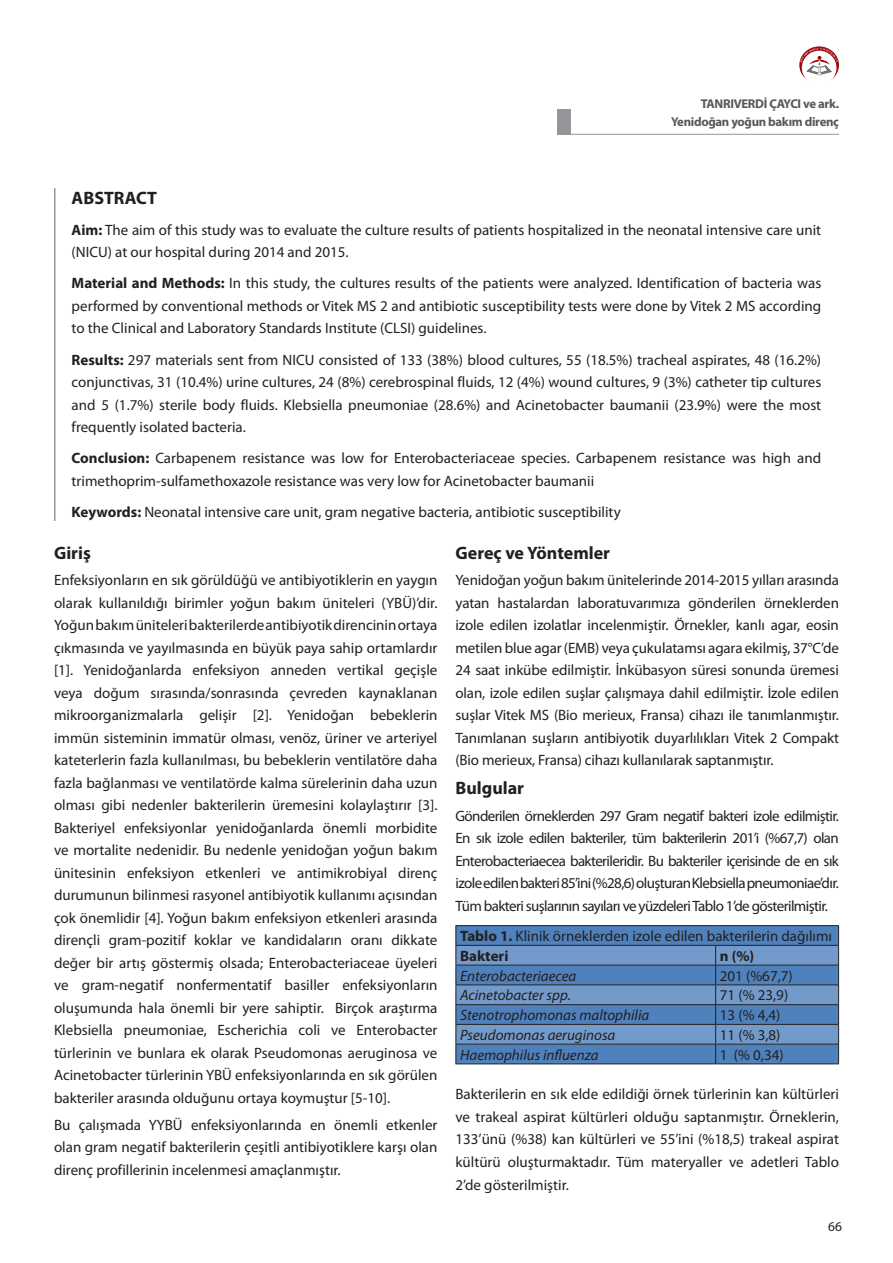
<style>
.page{position:relative;width:893px;height:1263px;background:#fff}
.page>*{position:absolute;margin:0;border:0;box-sizing:border-box;transform-origin:0 0}
.t1{font:700 18px "Myriad Pro";color:#231f20}
.t2{font:15px/22.5px "Myriad Pro";color:#231f20;text-align:justify}
.t3{font:italic 15px "Myriad Pro";color:#231f20}
.t4{font:700 15px "Myriad Pro";color:#231f20}
.t5{font:13.5px "Myriad Pro";color:#231f20}
.t6{font:700 12.75px "Myriad Pro";letter-spacing:-.025em;color:#57585a}
.s1{font-weight:700}
</style>
<div class="page">
<hr style="left:54px;top:188px;width:2px;height:333px;background:#939598">
<svg style="left:799px;top:46px;width:40px;height:38px"></svg>
<div style="left:802px;top:51px;width:34px;height:34px;background:#fff;border-radius:50%"></div>
<svg style="left:800px;top:48px;width:38px;height:27px"></svg>
<hr style="left:455px;top:925px;width:261px;height:1px;background:#231f20">
<hr style="left:716px;top:925px;width:123px;height:1px;background:#231f20">
<svg style="left:455px;top:926px;width:384px;height:137px;background:#5b86ba"></svg>
<hr style="left:455px;top:1063px;width:261px;height:1px;background:#231f20">
<hr style="left:716px;top:1063px;width:123px;height:1px;background:#231f20">
<hr style="left:564px;top:134px;width:275px;height:1px;background:#939598">
<div style="left:557px;top:109px;width:14px;height:25px;background:#939598"></div>
<p class="t6" style="left:701px;top:95px;width:140px">TANRIVERDİ ÇAYCI ve ark.</p>
<p class="t6" style="left:671px;top:113px;width:169px">Yenidoğan yoğun bakım direnç</p>
<p class="t1" style="left:72px;top:186px;width:87px">ABSTRACT</p>
<p class="t2" style="left:72px;top:218px;width:751px"><span class="s1">Aim:</span> The aim of this study was to evaluate the culture results of patients hospitalized in the neonatal intensive care unit (NICU) at our hospital during 2014 and 2015.</p>
<p class="t2" style="left:72px;top:272px;width:751px"><span class="s1">Material and Methods:</span> In this study, the cultures results of the patients were analyzed. Identification of bacteria was performed by conventional methods or Vitek MS 2 and antibiotic susceptibility tests were done by Vitek 2 MS according to the Clinical and Laboratory Standards Institute (CLSI) guidelines.</p>
<p class="t2" style="left:72px;top:348px;width:751px"><span class="s1">Results:</span> 297 materials sent from NICU consisted of 133 (38%) blood cultures, 55 (18.5%) tracheal aspirates, 48 (16.2%) conjunctivas, 31 (10.4%) urine cultures, 24 (8%) cerebrospinal fluids, 12 (4%) wound cultures, 9 (3%) catheter tip cultures and 5 (1.7%) sterile body fluids. Klebsiella pneumoniae (28.6%) and Acinetobacter baumanii (23.9%) were the most frequently isolated bacteria.</p>
<p class="t2" style="left:72px;top:446px;width:751px"><span class="s1">Conclusion:</span> Carbapenem resistance was low for Enterobacteriaceae species. Carbapenem resistance was high and trimethoprim-sulfamethoxazole resistance was very low for Acinetobacter baumanii</p>
<p class="t2" style="left:72px;top:500px;width:551px"><span class="s1">Keywords:</span> Neonatal intensive care unit, gram negative bacteria, antibiotic susceptibility</p>
<p class="t1" style="left:54px;top:541px;width:38px">Giriş</p>
<p class="t2" style="left:54px;top:569px;width:385px">Enfeksiyonların en sık görüldüğü ve antibiyotiklerin en yaygın olarak kullanıldığı birimler yoğun bakım üniteleri (YBÜ)’dir.<br>Yoğun bakım üniteleri bakterilerde antibiyotik direncinin ortaya çıkmasında ve yayılmasında en büyük paya sahip ortamlardır [1]. Yenidoğanlarda enfeksiyon anneden vertikal geçişle veya doğum sırasında/sonrasında çevreden kaynaklanan mikroorganizmalarla gelişir [2]. Yenidoğan bebeklerin immün sisteminin immatür olması, venöz, üriner ve arteriyel kateterlerin fazla kullanılması, bu bebeklerin ventilatöre daha fazla bağlanması ve ventilatörde kalma sürelerinin daha uzun olması gibi nedenler bakterilerin üremesini kolaylaştırır [3].<br>Bakteriyel enfeksiyonlar yenidoğanlarda önemli morbidite ve mortalite nedenidir. Bu nedenle yenidoğan yoğun bakım ünitesinin enfeksiyon etkenleri ve antimikrobiyal direnç durumunun bilinmesi rasyonel antibiyotik kullanımı açısından çok önemlidir [4]. Yoğun bakım enfeksiyon etkenleri arasında dirençli gram-pozitif koklar ve kandidaların oranı dikkate değer bir artış göstermiş olsada; Enterobacteriaceae üyeleri ve gram-negatif nonfermentatif basiller enfeksiyonların oluşumunda hala önemli bir yere sahiptir. Birçok araştırma Klebsiella pneumoniae, Escherichia coli ve Enterobacter türlerinin ve bunlara ek olarak Pseudomonas aeruginosa ve Acinetobacter türlerinin YBÜ enfeksiyonlarında en sık görülen bakteriler arasında olduğunu ortaya koymuştur [5-10].</p>
<p class="t2" style="left:54px;top:1113px;width:385px">Bu çalışmada YYBÜ enfeksiyonlarında en önemli etkenler olan gram negatif bakterilerin çeşitli antibiyotiklere karşı olan direnç profillerinin incelenmesi amaçlanmıştır.</p>
<p class="t1" style="left:455px;top:541px;width:156px">Gereç ve Yöntemler</p>
<p class="t2" style="left:455px;top:569px;width:385px">Yenidoğan yoğun bakım ünitelerinde 2014-2015 yılları arasında yatan hastalardan laboratuvarımıza gönderilen örneklerden izole edilen izolatlar incelenmiştir. Örnekler, kanlı agar, eosin metilen blue agar (EMB) veya çukulatamsı agara ekilmiş, 37°C’de 24 saat inkübe edilmiştir. İnkübasyon süresi sonunda üremesi olan, izole edilen suşlar çalışmaya dahil edilmiştir. İzole edilen suşlar Vitek MS (Bio merieux, Fransa) cihazı ile tanımlanmıştır.<br>Tanımlanan suşların antibiyotik duyarlılıkları Vitek 2 Compakt (Bio merieux, Fransa) cihazı kullanılarak saptanmıştır.</p>
<p class="t1" style="left:455px;top:776px;width:70px">Bulgular</p>
<p class="t2" style="left:455px;top:804px;width:385px">Gönderilen örneklerden 297 Gram negatif bakteri izole edilmiştir.<br>En sık izole edilen bakteriler, tüm bakterilerin 201’i (%67,7) olan Enterobacteriaecea bakterileridir. Bu bakteriler içerisinde de en sık izole edilen bakteri 85’ini (%28,6) oluşturan Klebsiella pneumoniae’dır.<br>Tüm bakteri suşlarının sayıları ve yüzdeleri Tablo 1’de gösterilmiştir.</p>
<p class="t2" style="left:460px;top:926px;width:373px;line-height:19.8px"><span class="s1">Tablo 1.</span> Klinik örneklerden izole edilen bakterilerin dağılımı<br><span class="s1">Bakteri</span></p>
<p class="t4" style="left:720px;top:946px;width:36px">n (%)</p>
<p class="t3" style="left:460px;top:966px;width:118px">Enterobacteriaecea</p>
<p class="t2" style="left:720px;top:964px;width:74px">201 (%67,7)</p>
<p class="t3" style="left:460px;top:986px;width:112px">Acinetobacter spp.</p>
<p class="t2" style="left:720px;top:984px;width:70px">71 (% 23,9)</p>
<p class="t3" style="left:460px;top:1006px;width:191px">Stenotrophomonas maltophilia</p>
<p class="t2" style="left:720px;top:1004px;width:62px">13 (% 4,4)</p>
<p class="t3" style="left:460px;top:1025px;width:157px">Pseudomonas aeruginosa</p>
<p class="t2" style="left:720px;top:1023px;width:62px">11 (% 3,8)</p>
<p class="t3" style="left:460px;top:1045px;width:140px">Haemophilus influenza</p>
<p class="t2" style="left:720px;top:1043px;width:65px">1 (% 0,34)</p>
<p class="t2" style="left:455px;top:1083px;width:385px">Bakterilerin en sık elde edildiği örnek türlerinin kan kültürleri ve trakeal aspirat kültürleri olduğu saptanmıştır. Örneklerin, 133’ünü (%38) kan kültürleri ve 55’ini (%18,5) trakeal aspirat kültürü oluşturmaktadır. Tüm materyaller ve adetleri Tablo 2’de gösterilmiştir.</p>
<p class="t5" style="left:828px;top:1218px;width:15px">66</p>
</div>
